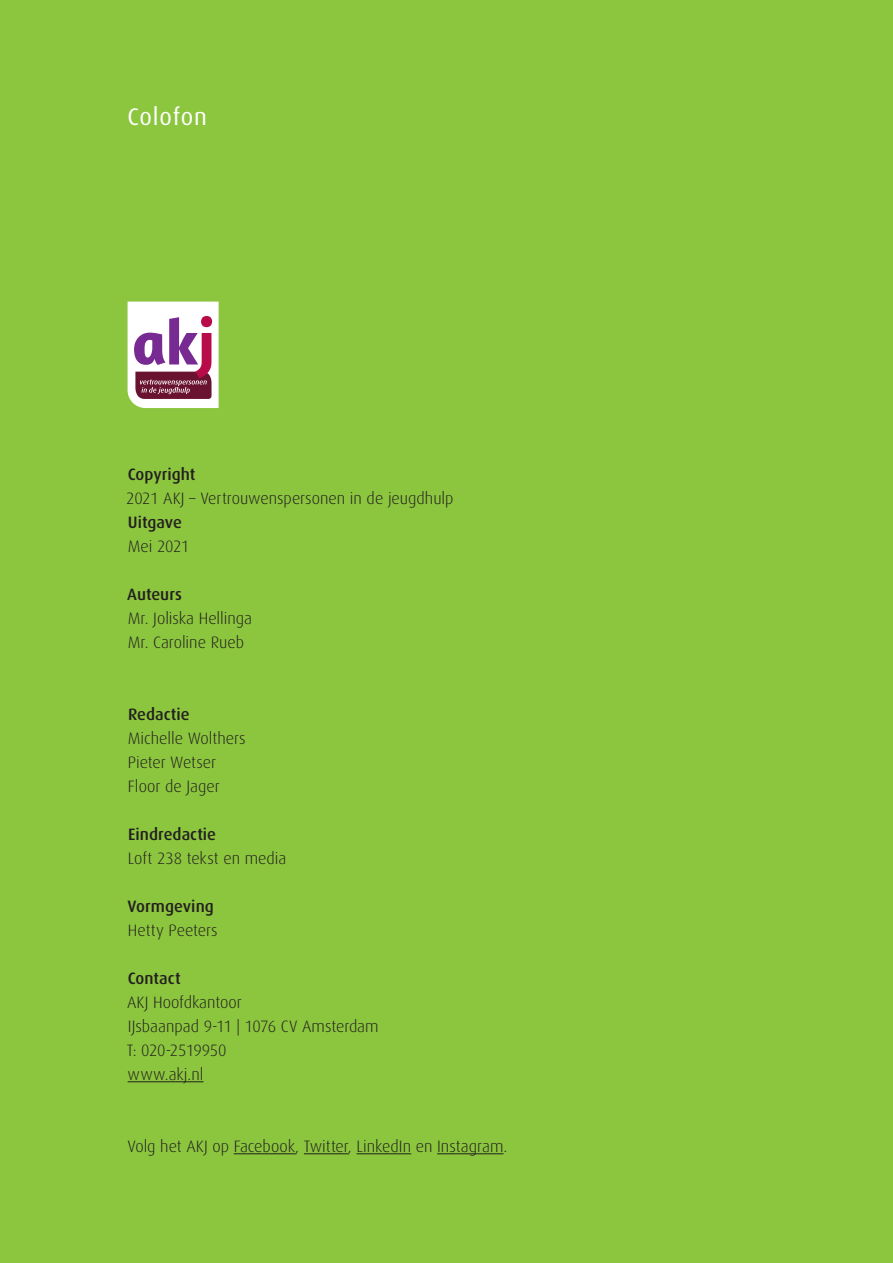
<style>
.page{position:relative;width:893px;height:1263px;background:#8bc63e}
.page>*{position:absolute;margin:0;border:0;box-sizing:border-box;transform-origin:0 0}
.KOP_Hoofdstuk{font:24px "Dax";letter-spacing:.03em;color:#fff}
.BROODTEKST{font:300 16.5px "Dax";color:#231f20}
.BROODTEKST-2{font:500 16.5px "Dax";color:#231f20}
</style>
<div class="page">
<hr style="left:128px;top:1081px;width:75px;height:1px;background:#231f20">
<hr style="left:234px;top:1153px;width:61px;height:1px;background:#231f20">
<hr style="left:304px;top:1153px;width:44px;height:1px;background:#231f20">
<hr style="left:357px;top:1153px;width:54px;height:1px;background:#231f20">
<hr style="left:437px;top:1153px;width:66px;height:1px;background:#231f20">
<svg style="left:128px;top:302px;width:91px;height:106px;background:#c9a4bb"></svg>
<p class="KOP_Hoofdstuk" style="left:128px;top:103px;width:81px">Colofon</p>
<p class="BROODTEKST-2" style="left:128px;top:465px;width:69px">Copyright</p>
<p class="BROODTEKST" style="left:126px;top:489px;width:329px">2021 AKJ – Vertrouwenspersonen in de jeugdhulp</p>
<p class="BROODTEKST-2" style="left:128px;top:513px;width:55px">Uitgave</p>
<p class="BROODTEKST" style="left:128px;top:537px;width:63px">Mei 2021</p>
<p class="BROODTEKST-2" style="left:127px;top:585px;width:56px">Auteurs</p>
<p class="BROODTEKST" style="left:128px;top:609px;width:126px">Mr. Joliska Hellinga</p>
<p class="BROODTEKST" style="left:128px;top:633px;width:118px">Mr. Caroline Rueb</p>
<p class="BROODTEKST-2" style="left:128px;top:705px;width:63px">Redactie</p>
<p class="BROODTEKST" style="left:128px;top:729px;width:119px">Michelle Wolthers</p>
<p class="BROODTEKST" style="left:128px;top:753px;width:90px">Pieter Wetser</p>
<p class="BROODTEKST" style="left:128px;top:777px;width:93px">Floor de Jager</p>
<p class="BROODTEKST-2" style="left:128px;top:825px;width:89px">Eindredactie</p>
<p class="BROODTEKST" style="left:128px;top:849px;width:160px">Loft 238 tekst en media</p>
<p class="BROODTEKST-2" style="left:128px;top:897px;width:88px">Vormgeving</p>
<p class="BROODTEKST" style="left:128px;top:921px;width:91px">Hetty Peeters</p>
<p class="BROODTEKST-2" style="left:128px;top:969px;width:54px">Contact</p>
<p class="BROODTEKST" style="left:127px;top:993px;width:116px">AKJ Hoofdkantoor</p>
<p class="BROODTEKST" style="left:128px;top:1017px;width:252px">IJsbaanpad 9-11 | 1076 CV Amsterdam</p>
<p class="BROODTEKST" style="left:127px;top:1041px;width:101px">T: 020-2519950</p>
<p class="BROODTEKST" style="left:128px;top:1065px;width:77px">www.akj.nl</p>
<p class="BROODTEKST" style="left:127px;top:1137px;width:381px">Volg het AKJ op Facebook, Twitter, LinkedIn en Instagram.</p>
</div>
